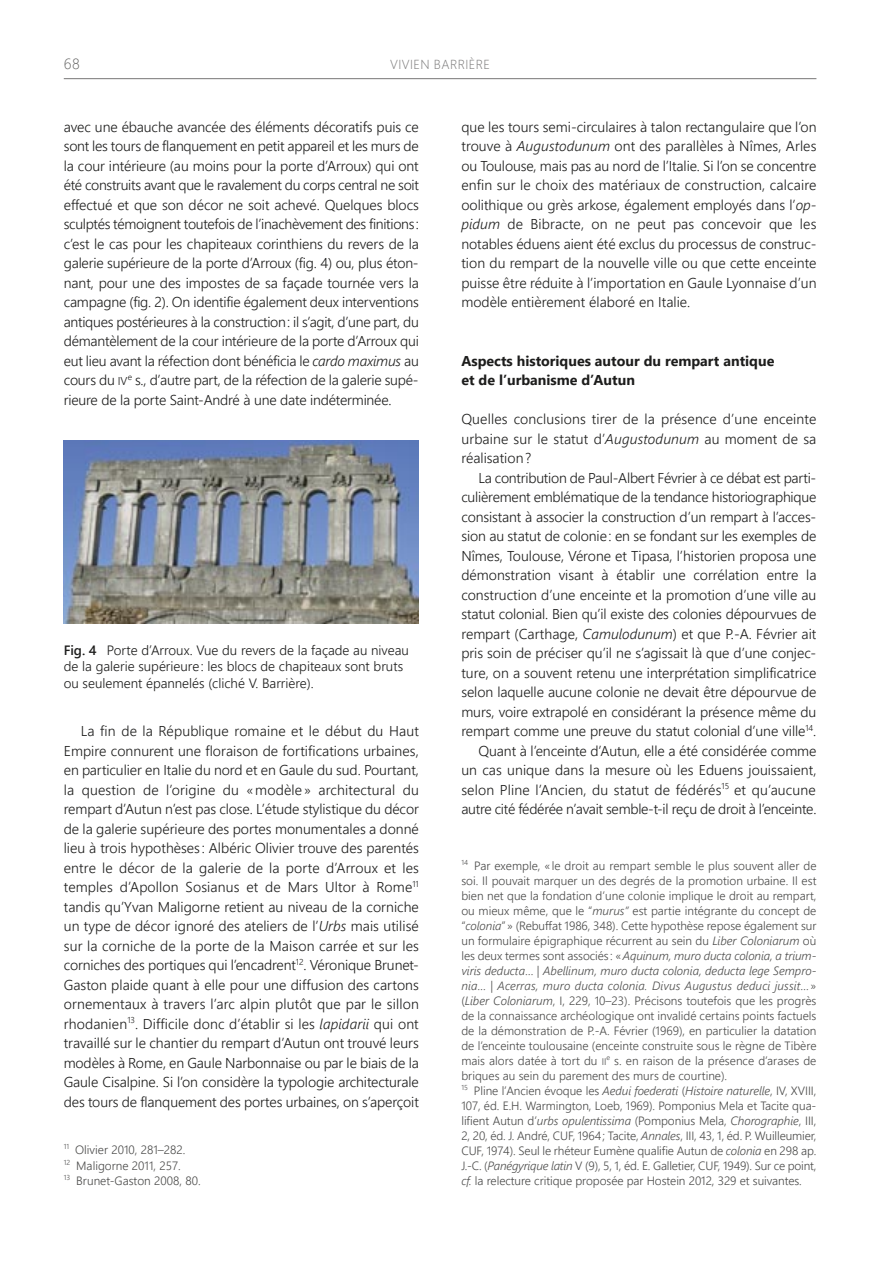
<style>
.page{position:relative;width:893px;height:1263px;background:#fff}
.page>*{position:absolute;margin:0;border:0;box-sizing:border-box;transform-origin:0 0}
.t1{font:300 15px "Segoe UI";color:#616160}
.t2{font:300 14.25px/19.5px "Segoe UI";letter-spacing:-.005em;color:#1d1d1c;text-align:justify}
.t3{font:700 14.25px/19.5px "Segoe UI";color:#1d1d1c}
.t4{font:300 13.5px/16.5px "Segoe UI";color:#1d1d1c}
.t5{font:300 13.05px "Segoe UI";letter-spacing:.035em;color:#787777}
.t6{font:300 12px/15px "Segoe UI";color:#4a4a49}
.s1{font-style:italic}
.s2{font-size:11.4px}
.s3{font-weight:600}
.s4{font-size:9.6px}
</style>
<div class="page">
<hr style="left:64px;top:78px;width:752px;height:1px;background:#787777">
<img style="left:64px;top:440px;width:355px;height:183px">
<p class="t1" style="left:64px;top:53px;width:18px">68</p>
<p class="t5" style="left:390px;top:55px;width:102px">VIVIEN BARRIÈRE</p>
<p class="t2" style="left:64px;top:116px;width:357px">avec une ébauche avancée des éléments décoratifs puis ce sont les tours de flanquement en petit appareil et les murs de la cour intérieure ﴾au moins pour la porte d’Arroux﴿ qui ont été construits avant que le ravalement du corps central ne soit effectué et que son décor ne soit achevé. Quelques blocs sculptés témoignent toutefois de l’inachèvement des finitions: c’est le cas pour les chapiteaux corinthiens du revers de la galerie supérieure de la porte d’Arroux ﴾fig. 4﴿ ou, plus éton‐ nant, pour une des impostes de sa façade tournée vers la campagne ﴾fig. 2﴿. On identifie également deux interventions antiques postérieures à la construction: il s’agit, d’une part, du démantèlement de la cour intérieure de la porte d’Arroux qui eut lieu avant la réfection dont bénéficia le <span class="s1">cardo maximus</span> au cours du <span class="s2">IV</span><sup>e</sup> s., d’autre part, de la réfection de la galerie supé‐ rieure de la porte Saint‐André à une date indéterminée.</p>
<p class="t4" style="left:64px;top:641px;width:347px"><span class="s3">Fig. 4</span> Porte d’Arroux. Vue du revers de la façade au niveau de la galerie supérieure: les blocs de chapiteaux sont bruts ou seulement épannelés ﴾cliché V. Barrière﴿.</p>
<p class="t2" style="left:64px;top:721px;width:357px;text-indent:17px">La fin de la République romaine et le début du Haut Empire connurent une floraison de fortifications urbaines, en particulier en Italie du nord et en Gaule du sud. Pourtant, la question de l’origine du «modèle » architectural du rempart d’Autun n’est pas close. L’étude stylistique du décor de la galerie supérieure des portes monumentales a donné lieu à trois hypothèses : Albéric Olivier trouve des parentés entre le décor de la galerie de la porte d’Arroux et les temples d’Apollon Sosianus et de Mars Ultor à Rome<sup>11 </sup>tandis qu’Yvan Maligorne retient au niveau de la corniche un type de décor ignoré des ateliers de l’<span class="s1">Urbs</span> mais utilisé sur la corniche de la porte de la Maison carrée et sur les corniches des portiques qui l’encadrent<sup>12</sup>. Véronique Brunet‐ Gaston plaide quant à elle pour une diffusion des cartons ornementaux à travers l’arc alpin plutôt que par le sillon rhodanien<sup>13</sup>. Difficile donc d’établir si les <span class="s1">lapidarii</span> qui ont travaillé sur le chantier du rempart d’Autun ont trouvé leurs modèles à Rome, en Gaule Narbonnaise ou par le biais de la Gaule Cisalpine. Si l’on considère la typologie architecturale des tours de flanquement des portes urbaines, on s’aperçoit</p>
<p class="t6" style="left:64px;top:1141px;width:138px;line-height:15.5px"><sup>11</sup> Olivier 2010, 281–282.<br><sup>12</sup> Maligorne 2011, 257.<br><sup>13</sup> Brunet‐Gaston 2008, 80.</p>
<p class="t2" style="left:461px;top:116px;width:357px">que les tours semi‐circulaires à talon rectangulaire que l’on trouve à <span class="s1">Augustodunum</span> ont des parallèles à Nîmes, Arles ou Toulouse, mais pas au nord de l’Italie. Si l’on se concentre enfin sur le choix des matériaux de construction, calcaire oolithique ou grès arkose, également employés dans l’<span class="s1">op&shy;pidum</span> de Bibracte, on ne peut pas concevoir que les notables éduens aient été exclus du processus de construc‐ tion du rempart de la nouvelle ville ou que cette enceinte puisse être réduite à l’importation en Gaule Lyonnaise d’un modèle entièrement élaboré en Italie.</p>
<p class="t3" style="left:461px;top:350px;width:315px">Aspects historiques autour du rempart antique et de l’urbanisme d’Autun</p>
<p class="t2" style="left:461px;top:409px;width:357px">Quelles conclusions tirer de la présence d’une enceinte urbaine sur le statut d’<span class="s1">Augustodunum</span> au moment de sa réalisation?</p>
<p class="t2" style="left:461px;top:467px;width:357px;text-align:right">La contribution de Paul‐Albert Février à ce débat est parti‐ culièrement emblématique de la tendance historiographique consistant à associer la construction d’un rempart à l’acces‐ sion au statut de colonie: en se fondant sur les exemples de Nîmes, Toulouse, Vérone et Tipasa, l’historien proposa une démonstration visant à établir une corrélation entre la construction d’une enceinte et la promotion d’une ville au statut colonial. Bien qu’il existe des colonies dépourvues de rempart ﴾Carthage, <span class="s1">Camulodunum</span>﴿ et que P.‐A. Février ait pris soin de préciser qu’il ne s’agissait là que d’une conjec‐ ture, on a souvent retenu une interprétation simplificatrice selon laquelle aucune colonie ne devait être dépourvue de murs, voire extrapolé en considérant la présence même du rempart comme une preuve du statut colonial d’une ville<sup>14</sup>.<br>Quant à l’enceinte d’Autun, elle a été considérée comme un cas unique dans la mesure où les Eduens jouissaient, selon Pline l’Ancien, du statut de fédérés<sup>15</sup> et qu’aucune autre cité fédérée n’avait semble‐t‐il reçu de droit à l’enceinte.</p>
<p class="t6" style="left:461px;top:857px;width:357px"><sup>14</sup> Par exemple, « le droit au rempart semble le plus souvent aller de soi. Il pouvait marquer un des degrés de la promotion urbaine. Il est bien net que la fondation d’une colonie implique le droit au rempart, ou mieux même, que le “<span class="s1">murus”</span> est partie intégrante du concept de “<span class="s1">colonia</span>”» ﴾Rebuffat 1986, 348﴿. Cette hypothèse repose également sur un formulaire épigraphique récurrent au sein du <span class="s1">Liber Coloniarum</span> où les deux termes sont associés : «<span class="s1">Aquinum, muro ducta colonia, a trium&shy;viris deducta</span>… | <span class="s1">Abellinum, muro ducta colonia, deducta lege Sempro&shy;nia</span>… | <span class="s1">Acerras, muro ducta colonia. Divus Augustus deduci jussit</span>…» ﴾<span class="s1">Liber Coloniarum</span>, I, 229, 10–23﴿. Précisons toutefois que les progrès de la connaissance archéologique ont invalidé certains points factuels de la démonstration de P.‐A. Février ﴾1969﴿, en particulier la datation de l’enceinte toulousaine ﴾enceinte construite sous le règne de Tibère mais alors datée à tort du <span class="s4">II</span><sup>e</sup> s. en raison de la présence d’arases de briques au sein du parement des murs de courtine﴿.<br><sup>15</sup> Pline l’Ancien évoque les <span class="s1">Aedui foederati</span> ﴾<span class="s1">Histoire naturelle</span>, IV, XVIII, 107, éd. E.H. Warmington, Loeb, 1969﴿. Pomponius Mela et Tacite qua‐ lifient Autun d’<span class="s1">urbs opulentissima</span> ﴾Pomponius Mela, <span class="s1">Chorographie</span>, III, 2, 20, éd. J. André, CUF, 1964; Tacite, <span class="s1">Annales</span>, III, 43, 1, éd. P. Wuilleumier, CUF, 1974﴿. Seul le rhéteur Eumène qualifie Autun de <span class="s1">colonia</span> en 298 ap.<br>J.‐C. ﴾<span class="s1">Panégyrique latin</span> V ﴾9﴿, 5, 1, éd. E. Galletier, CUF, 1949﴿. Sur ce point, <span class="s1">cf.</span> la relecture critique proposée par Hostein 2012, 329 et suivantes.</p>
</div>
